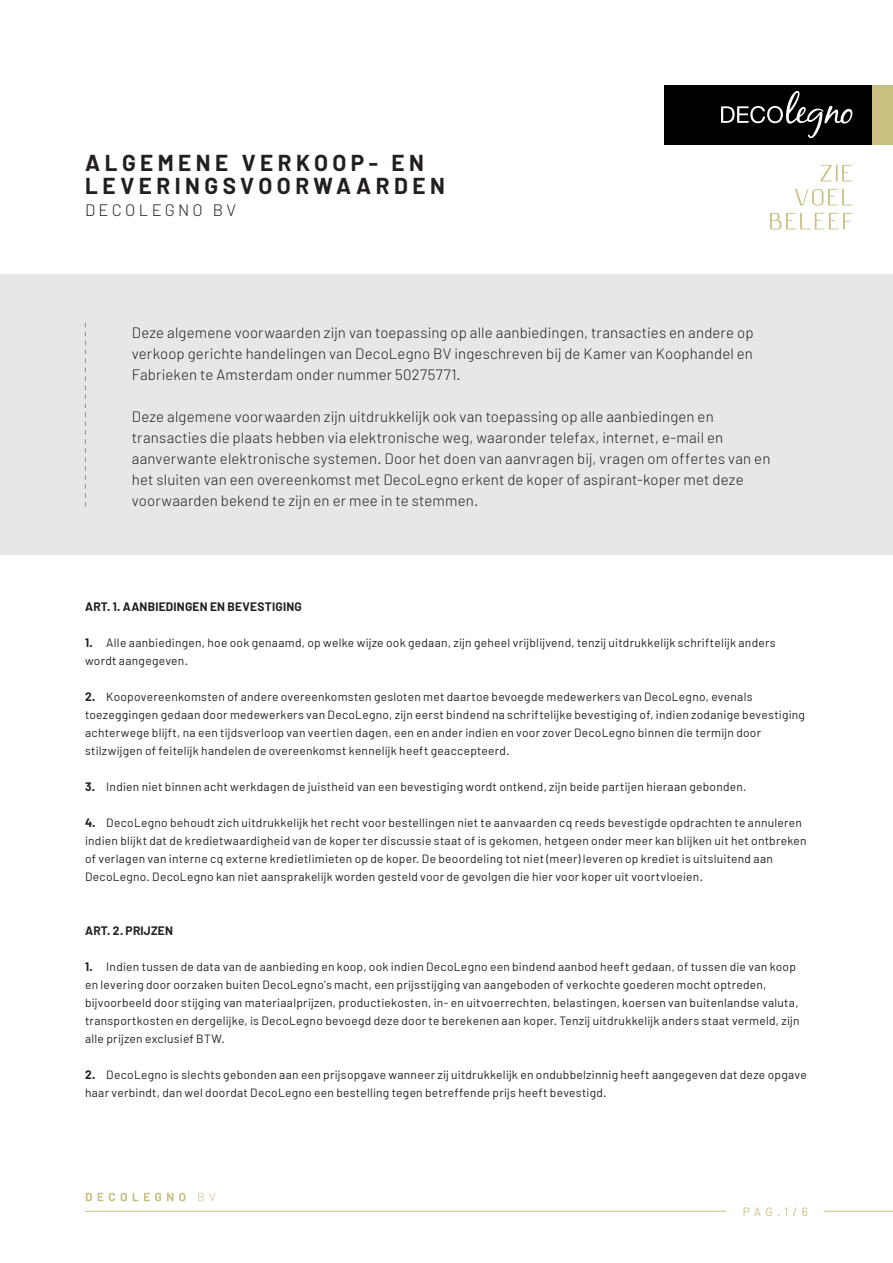
<style>
.page{position:relative;width:893px;height:1263px;background:#fff}
.page>*{position:absolute;margin:0;border:0;box-sizing:border-box;transform-origin:0 0}
.t1{font:700 22.5px/22.5px "Barlow";letter-spacing:.2em;color:#231f20}
.t2{font:300 16.5px "Barlow";letter-spacing:.2em;color:#231f20}
.t3{font:300 15px/21px "Barlow";letter-spacing:.01em;color:#231f20;text-align:justify}
.t4{font:12px/18px "Barlow";letter-spacing:.02em;color:#231f20}
.t5{font:700 12px "Barlow";letter-spacing:.02em;color:#231f20}
.t6{font:12px "Barlow";color:#c7c080}
.s1{font-weight:700}
</style>
<div class="page">
<hr style="left:85px;top:1211px;width:808px;height:1px;background:#c7c080">
<div style="left:0;top:274px;width:893px;height:281px;background:#e6e7e9"></div>
<svg style="left:86px;top:1193px;width:129px;height:8px"></svg>
<div style="left:727px;top:1204px;width:97px;height:12px;background:#fff"></div>
<svg style="left:85px;top:323px;width:1px;height:184px"></svg>
<svg style="left:770px;top:213px;width:83px;height:16px"></svg>
<svg style="left:795px;top:189px;width:58px;height:17px"></svg>
<svg style="left:820px;top:165px;width:32px;height:16px"></svg>
<div style="left:664px;top:85px;width:208px;height:59px;background:#000001"></div>
<svg style="left:721px;top:91px;width:131px;height:47px"></svg>
<div style="left:872px;top:85px;width:21px;height:59px;background:#c7c080"></div>
<h1 class="t1" style="left:85px;top:152px;width:361px">ALGEMENE VERKOOP- EN<br>LEVERINGSVOORWAARDEN</h1>
<h2 class="t2" style="left:85px;top:200px;width:153px">DECOLEGNO BV</h2>
<p class="t3" style="left:132px;top:322px;width:623px">Deze algemene voorwaarden zijn van toepassing op alle aanbiedingen, transacties en andere op verkoop gerichte handelingen van DecoLegno BV ingeschreven bij de Kamer van Koophandel en Fabrieken te Amsterdam onder nummer 50275771.</p>
<p class="t3" style="left:132px;top:406px;width:640px;text-align:left">Deze algemene voorwaarden zijn uitdrukkelijk ook van toepassing op alle aanbiedingen en transacties die plaats hebben via elektronische weg, waaronder telefax, internet, e-mail en aanverwante elektronische systemen. Door het doen van aanvragen bij, vragen om offertes van en het sluiten van een overeenkomst met DecoLegno erkent de koper of aspirant-koper met deze voorwaarden bekend te zijn en er mee in te stemmen.</p>
<p class="t5" style="left:85px;top:599px;width:218px">ART. 1. AANBIEDINGEN EN BEVESTIGING</p>
<p class="t4" style="left:85px;top:633px;width:692px"><span class="s1">1.</span> Alle aanbiedingen, hoe ook genaamd, op welke wijze ook gedaan, zijn geheel vrijblijvend, tenzij uitdrukkelijk schriftelijk anders wordt aangegeven.</p>
<p class="t4" style="left:85px;top:687px;width:721px"><span class="s1">2.</span> Koopovereenkomsten of andere overeenkomsten gesloten met daartoe bevoegde medewerkers van DecoLegno, evenals toezeggingen gedaan door medewerkers van DecoLegno, zijn eerst bindend na schriftelijke bevestiging of, indien zodanige bevestiging achterwege blijft, na een tijdsverloop van veertien dagen, een en ander indien en voor zover DecoLegno binnen die termijn door stilzwijgen of feitelijk handelen de overeenkomst kennelijk heeft geaccepteerd.</p>
<p class="t4" style="left:85px;top:777px;width:663px"><span class="s1">3.</span> Indien niet binnen acht werkdagen de juistheid van een bevestiging wordt ontkend, zijn beide partijen hieraan gebonden.</p>
<p class="t4" style="left:85px;top:813px;width:723px"><span class="s1">4.</span> DecoLegno behoudt zich uitdrukkelijk het recht voor bestellingen niet te aanvaarden cq reeds bevestigde opdrachten te annuleren indien blijkt dat de kredietwaardigheid van de koper ter discussie staat of is gekomen, hetgeen onder meer kan blijken uit het ontbreken of verlagen van interne cq externe kredietlimieten op de koper. De beoordeling tot niet (meer) leveren op krediet is uitsluitend aan DecoLegno. DecoLegno kan niet aansprakelijk worden gesteld voor de gevolgen die hier voor koper uit voortvloeien.</p>
<p class="t5" style="left:85px;top:923px;width:89px">ART. 2. PRIJZEN</p>
<p class="t4" style="left:85px;top:957px;width:716px"><span class="s1">1.</span> Indien tussen de data van de aanbieding en koop, ook indien DecoLegno een bindend aanbod heeft gedaan, of tussen die van koop en levering door oorzaken buiten DecoLegno's macht, een prijsstijging van aangeboden of verkochte goederen mocht optreden, bijvoorbeeld door stijging van materiaalprijzen, productiekosten, in- en uitvoerrechten, belastingen, koersen van buitenlandse valuta, transportkosten en dergelijke, is DecoLegno bevoegd deze door te berekenen aan koper. Tenzij uitdrukkelijk anders staat vermeld, zijn alle prijzen exclusief BTW.</p>
<p class="t4" style="left:85px;top:1065px;width:723px"><span class="s1">2.</span> DecoLegno is slechts gebonden aan een prijsopgave wanneer zij uitdrukkelijk en ondubbelzinnig heeft aangegeven dat deze opgave haar verbindt, dan wel doordat DecoLegno een bestelling tegen betreffende prijs heeft bevestigd.</p>
<p class="t6" style="left:743px;top:1204px;width:67px">PAG.1/6</p>
</div>
